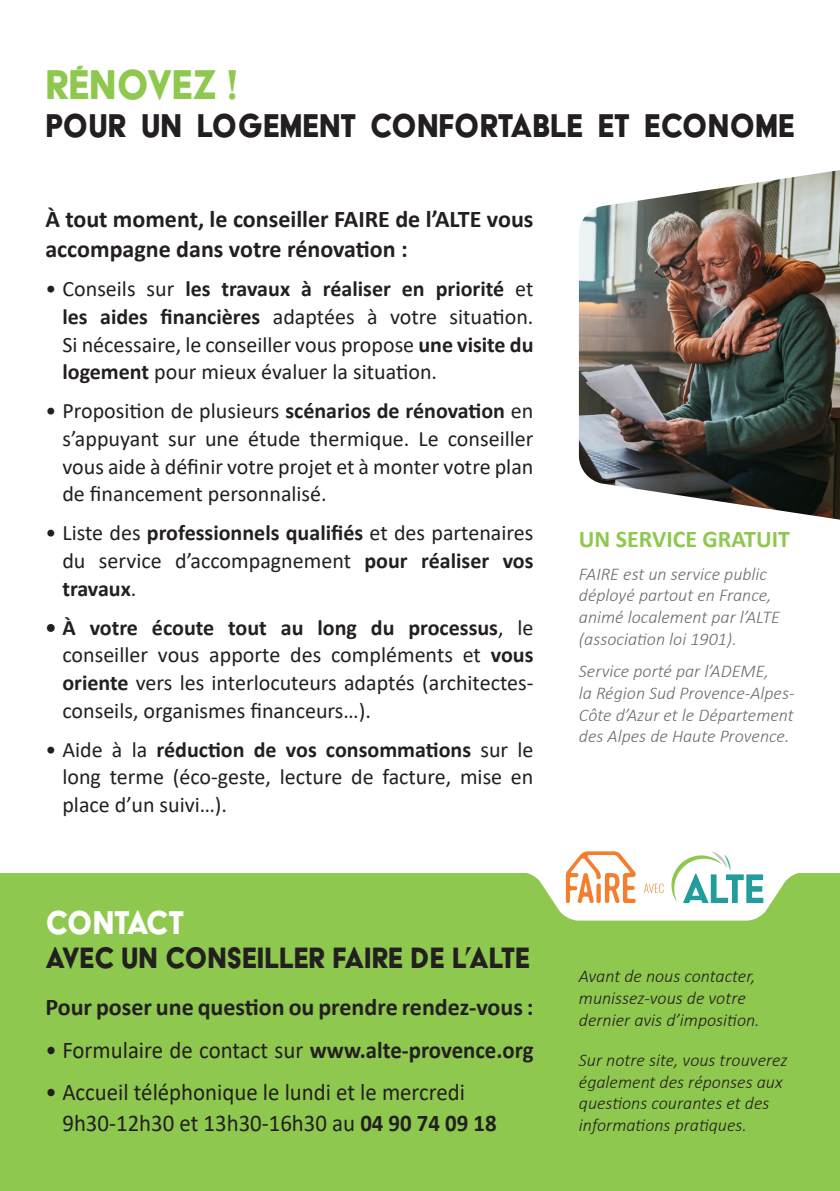
<style>
.page{position:relative;width:840px;height:1191px;background:#fff}
.page>*{position:absolute;margin:0;border:0;box-sizing:border-box;transform-origin:0 0}
.t1{font:48px "Acier BAT Text Solid";color:#8fc84e;scale:.9 1}
.t2{font:38px "Acier BAT Text Solid";color:#231f20;scale:.9 1}
.t3{font:38px "Acier BAT Text Solid";letter-spacing:-.015em;color:#fff;scale:.9 1}
.t4{font:34px "Acier BAT Text Solid";color:#231f20;scale:.9 1}
.t5{font:24px "Calibri";color:#231f20;scale:.95 1}
.t6{font:700 24px/30px "Calibri";color:#231f20}
.t7{font:700 24px "Calibri";color:#8fc84e}
.t8{font:22px/27.6px "Calibri";color:#231f20;text-align:justify}
.t9{font:italic 300 18px/21.6px "Calibri";color:#6c6d70}
.t10{font:italic 300 18px/21.6px "Calibri";color:#231f20}
.s1{font-weight:700}
</style>
<div class="page">
<div style="left:0;top:873px;width:839px;height:318px;background:#8fc84e"></div>
<img style="left:578px;top:170px;width:261px;height:349px">
<svg style="left:527px;top:851px;width:271px;height:69px"></svg>
<p class="t1" style="left:45px;top:59px;width:214px">RÉNOVEZ !</p>
<p class="t2" style="left:45px;top:105px;width:833px">POUR UN LOGEMENT CONFORTABLE ET ECONOME</p>
<p class="t6" style="left:45px;top:204px;width:489px">À tout moment, le conseiller FAIRE de l’ALTE vous accompagne dans votre rénovation :</p>
<p class="t8" style="left:62px;top:275px;width:472px;text-indent:-17px">• Conseils sur <span class="s1">les travaux à réaliser en priorité</span> et <span class="s1">les aides financières</span> adaptées à votre situation.<br>Si nécessaire, le conseiller vous propose <span class="s1">une visite du logement</span> pour mieux évaluer la situation.</p>
<p class="t8" style="left:62px;top:397px;width:472px;text-indent:-17px">• Proposition de plusieurs <span class="s1">scénarios de rénovation</span> en s’appuyant sur une étude thermique. Le conseiller vous aide à définir votre projet et à monter votre plan de financement personnalisé.</p>
<p class="t8" style="left:62px;top:519px;width:472px;text-indent:-17px">• Liste des <span class="s1">professionnels qualifiés</span> et des partenaires du service d’accompagnement <span class="s1">pour réaliser vos travaux</span>.</p>
<p class="t8" style="left:62px;top:613px;width:472px;text-indent:-17px"><span class="s1">• À votre écoute tout au long du processus</span>, le conseiller vous apporte des compléments et <span class="s1">vous oriente</span> vers les interlocuteurs adaptés (architectes&shy;conseils, organismes financeurs…).</p>
<p class="t8" style="left:62px;top:735px;width:472px;text-indent:-17px">• Aide à la <span class="s1">réduction de vos consommations</span> sur le long terme (éco-geste, lecture de facture, mise en place d’un suivi…).</p>
<p class="t3" style="left:45px;top:902px;width:155px">CONTACT</p>
<p class="t4" style="left:45px;top:939px;width:539px">AVEC UN CONSEILLER FAIRE DE L’ALTE</p>
<p class="t6" style="left:45px;top:992px;width:489px">Pour poser une question ou prendre rendez-vous :</p>
<p class="t5" style="left:45px;top:1033px;width:515px">• Formulaire de contact sur <span class="s1">www.alte-provence.org</span></p>
<p class="t5" style="left:45px;top:1075px;width:443px">• Accueil téléphonique le lundi et le mercredi</p>
<p class="t5" style="left:62px;top:1106px;width:458px">9h30-12h30 et 13h30-16h30 au <span class="s1">04 90 74 09 18</span></p>
<p class="t7" style="left:578px;top:522px;width:212px">UN SERVICE GRATUIT</p>
<p class="t9" style="left:578px;top:563px;width:202px">FAIRE est un service public déployé partout en France, animé localement par l’ALTE (association loi 1901).</p>
<p class="t9" style="left:578px;top:660px;width:217px">Service porté par l’ADEME,<br>la Région Sud Provence-Alpes-<br>Côte d’Azur et le Département des Alpes de Haute Provence.</p>
<p class="t10" style="left:578px;top:965px;width:182px">Avant de nous contacter, munissez-vous de votre dernier avis d’imposition.</p>
<p class="t10" style="left:578px;top:1049px;width:210px">Sur notre site, vous trouverez également des réponses aux questions courantes et des informations pratiques.</p>
</div>
